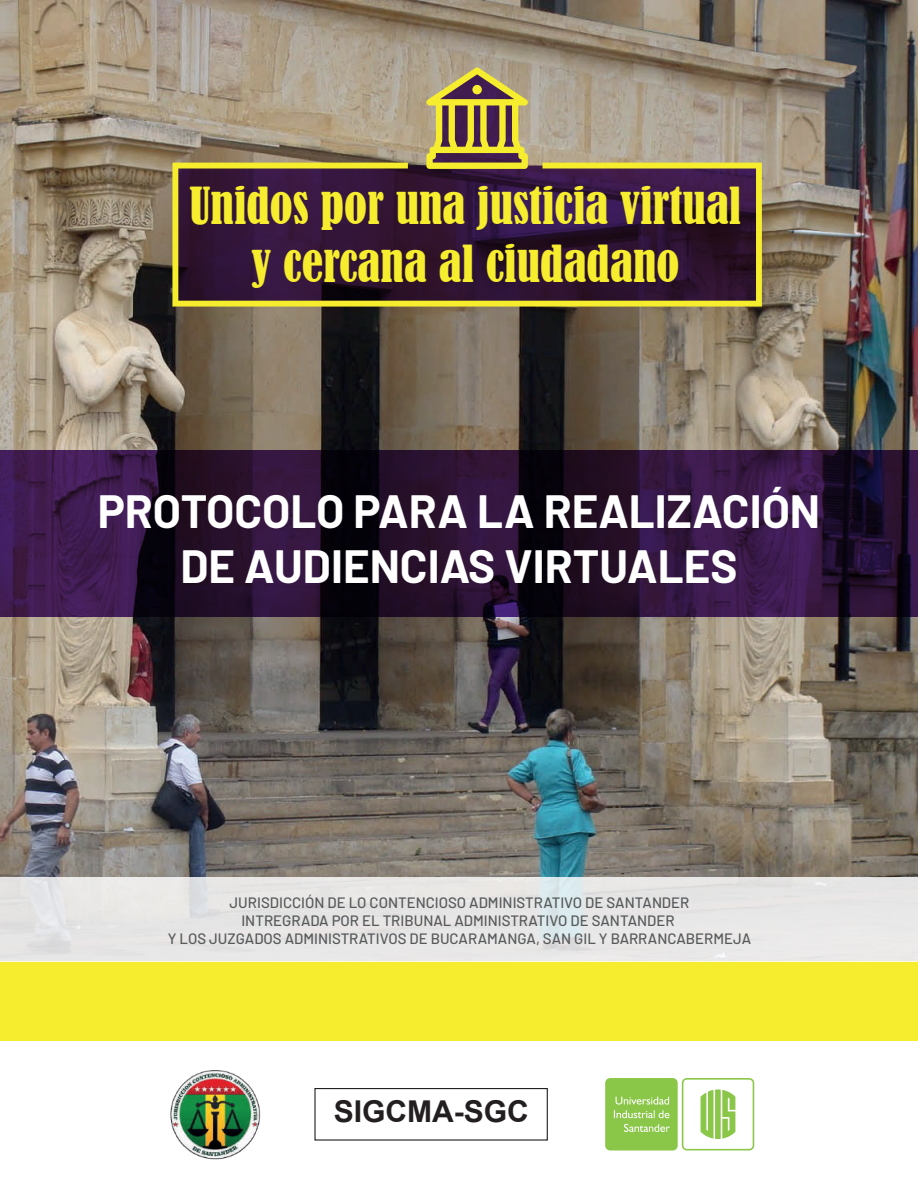
<style>
.page{position:relative;width:918px;height:1188px;background:#fff}
.page>*{position:absolute;margin:0;border:0;box-sizing:border-box;transform-origin:0 0}
.t1{font:condensed 47.85px/57.4px "Bernard";color:#f6ed2e;text-align:center}
.t2{font:700 45.6px/54.8px "Barlow";color:#fff;text-align:center}
.t3{font:700 30px "Arial";color:#231f20}
.t4{font:500 15px/18px "Barlow";color:#575a5b;text-align:center}
</style>
<div class="page">
<img style="left:0;top:0;width:918px;height:877px">
<svg style="left:0;top:451px;width:918px;height:166px;background:#291234"></svg>
<svg style="left:176px;top:71px;width:583px;height:92px;background:#a99c88"></svg>
<svg style="left:172px;top:163px;width:590px;height:144px;background:#422836"></svg>
<svg style="left:426px;top:67px;width:102px;height:102px;background:#a79450"></svg>
<div style="left:0;top:962px;width:918px;height:79px;background:#f6ed2e"></div>
<div style="left:0;top:877px;width:918px;height:85px;background:#e8e7e6"></div>
<img style="left:170px;top:1070px;width:91px;height:90px">
<div style="left:314px;top:1088px;width:234px;height:53px;background:#fff;border:1px solid #231f20"></div>
<svg style="left:605px;top:1078px;width:149px;height:72px"></svg>
<h1 class="t1" style="left:190px;top:178px;width:553px">Unidos por una justicia virtual y cercana al ciudadano</h1>
<h2 class="t2" style="left:98px;top:481px;width:724px">PROTOCOLO PARA LA REALIZACIÓN<br>DE AUDIENCIAS VIRTUALES</h2>
<p class="t4" style="left:168px;top:893px;width:585px">JURISDICCIÓN DE LO CONTENCIOSO ADMINISTRATIVO DE SANTANDER<br>INTREGRADA POR EL TRIBUNAL ADMINISTRATIVO DE SANTANDER<br>Y LOS JUZGADOS ADMINISTRATIVOS DE BUCARAMANGA, SAN GIL Y BARRANCABERMEJA</p>
<h3 class="t3" style="left:334px;top:1091px;width:197px">SIGCMA-SGC</h3>
</div>
